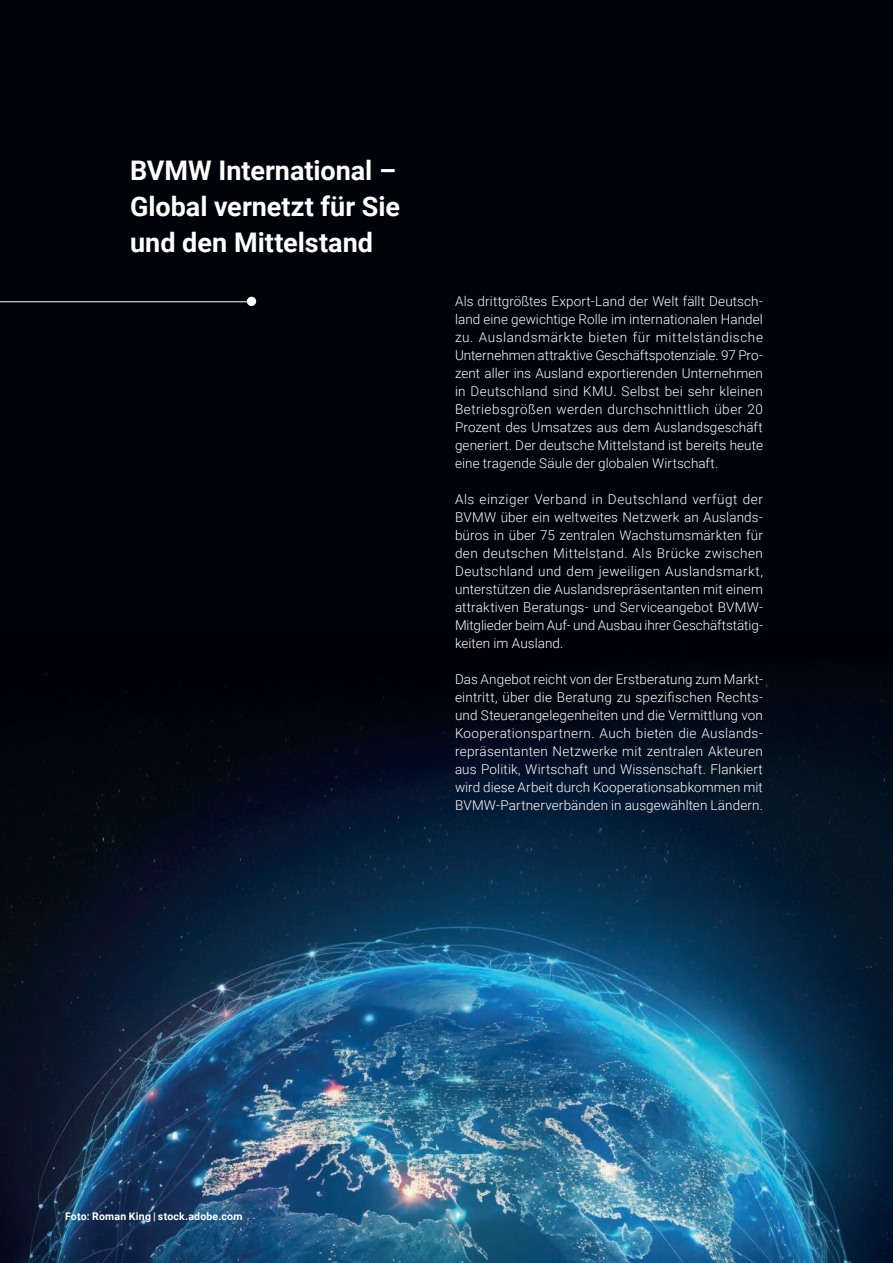
<style>
.page{position:relative;width:893px;height:1263px;background:#00030a}
.page>*{position:absolute;margin:0;border:0;box-sizing:border-box;transform-origin:0 0}
.t1{font:700 27px/36px "Roboto";color:#fff}
.t2{font:300 13.5px/18px "Roboto";letter-spacing:.005em;color:#fff;text-align:justify}
.t3{font:700 10.5px "Roboto";letter-spacing:.02em;color:#fff}
</style>
<div class="page">
<img style="left:0;top:673px;width:893px;height:590px">
<hr style="left:0;top:301px;width:251px;height:1px;background:#fff">
<div style="left:247px;top:297px;width:9px;height:9px;background:#fff;border-radius:50%"></div>
<h1 class="t1" style="left:130px;top:151px;width:272px">BVMW International –<br>Global vernetzt für Sie und den Mittelstand</h1>
<p class="t2" style="left:455px;top:292px;width:309px">Als drittgrößtes Export-Land der Welt fällt Deutsch&shy;land eine gewichtige Rolle im internationalen Handel zu. Auslandsmärkte bieten für mittelständische Unternehmen attraktive Geschäftspotenziale. 97 Pro&shy;zent aller ins Ausland exportierenden Unternehmen in Deutschland sind KMU. Selbst bei sehr kleinen Betriebsgrößen werden durchschnittlich über 20<br>Prozent des Umsatzes aus dem Auslandsgeschäft generiert. Der deutsche Mittelstand ist bereits heute eine tragende Säule der globalen Wirtschaft.</p>
<p class="t2" style="left:455px;top:490px;width:309px">Als einziger Verband in Deutschland verfügt der BVMW über ein weltweites Netzwerk an Auslands&shy;büros in über 75 zentralen Wachstumsmärkten für den deutschen Mittelstand. Als Brücke zwischen Deutschland und dem jeweiligen Auslandsmarkt, unterstützen die Auslandsrepräsentanten mit einem attraktiven Beratungs- und Serviceangebot BVMW-Mitglieder beim Auf- und Ausbau ihrer Geschäftstätig&shy;keiten im Ausland.</p>
<p class="t2" style="left:455px;top:670px;width:309px">Das Angebot reicht von der Erstberatung zum Markt&shy;eintritt, über die Beratung zu spezifischen Rechts&shy;und Steuerangelegenheiten und die Vermittlung von Kooperationspartnern. Auch bieten die Auslands&shy;repräsentanten Netzwerke mit zentralen Akteuren aus Politik, Wirtschaft und Wissenschaft. Flankiert wird diese Arbeit durch Kooperationsabkommen mit BVMW-Partnerverbänden in ausgewählten Ländern.</p>
<p class="t3" style="left:65px;top:1209px;width:179px">Foto: Roman King | stock.adobe.com</p>
</div>
